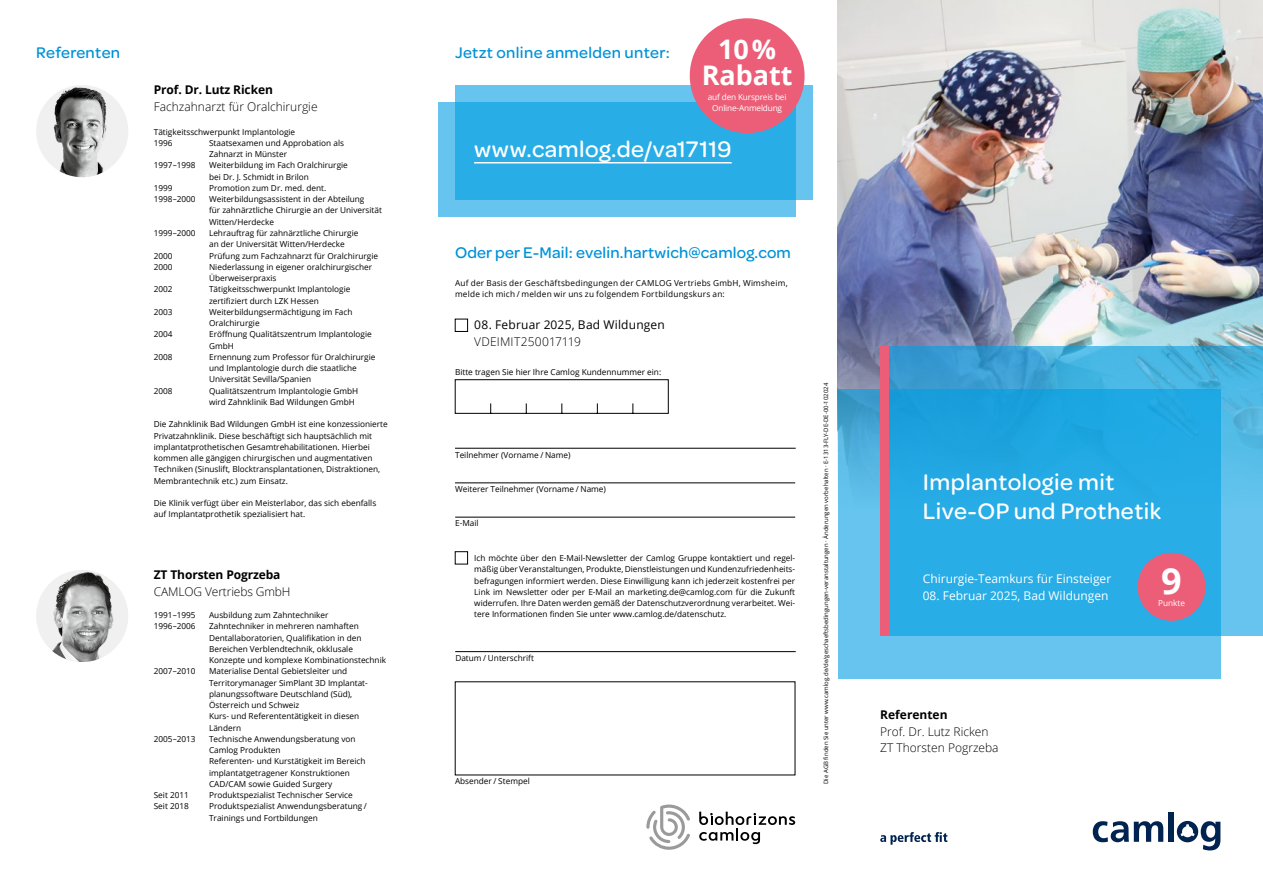
<style>
.page{position:relative;width:1263px;height:893px;background:#fff}
.page>*{position:absolute;margin:0;border:0;box-sizing:border-box;transform-origin:0 0}
.t1{font:700 36px "Open Sans";color:#fff}
.t2{font:700 27px/25.5px "Open Sans";color:#fff;text-align:center}
.t3{font:500 24px/28.8px "Omnes";letter-spacing:.02em;color:#fff}
.t4{font:500 16.5px "Omnes";letter-spacing:.015em;color:#0092d8}
.t5{font:300 12px/16.5px "Open Sans";color:#000}
.t6{font:12px "Open Sans";color:#fff}
.t7{font:700 12px "Open Sans";letter-spacing:-.01em;color:#000}
.t8{font:12px "Open Sans";letter-spacing:.015em;color:#000}
.t9{font:8.25px/11.2px "Open Sans";color:#000}
.t10{font:8.25px/11.2px "Open Sans";letter-spacing:.025em;color:#000}
.t11{font:8.25px/11.2px "Open Sans";letter-spacing:-.02em;color:#fff;text-align:center}
.t12{font:6px "Open Sans";color:#000}
</style>
<div class="page">
<img style="left:36px;top:85px;width:92px;height:92px;border-radius:46px">
<div style="left:455px;top:319px;width:13px;height:13px;border:1px solid #000"></div>
<div style="left:438px;top:102px;width:357px;height:115px;background:#66c4ee"></div>
<svg style="left:455px;top:85px;width:357px;height:115px;background:#32b0e8"></svg>
<svg style="left:699px;top:812px;width:96px;height:32px"></svg>
<svg style="left:646px;top:804px;width:44px;height:46px"></svg>
<hr style="left:455px;top:448px;width:341px;height:1px;background:#000">
<hr style="left:455px;top:483px;width:340px;height:1px;background:#000">
<hr style="left:455px;top:517px;width:340px;height:1px;background:#000">
<svg style="left:455px;top:379px;width:214px;height:35px"></svg>
<img style="left:838px;top:0;width:425px;height:389px">
<svg style="left:880px;top:832px;width:67px;height:13px"></svg>
<svg style="left:1093px;top:821px;width:70px;height:21px"></svg>
<div style="left:1168px;top:812px;width:6px;height:30px;background:#002350"></div>
<svg style="left:1177px;top:821px;width:43px;height:29px"></svg>
<svg style="left:838px;top:389px;width:382px;height:289px;background:#61bfea"></svg>
<svg style="left:889px;top:347px;width:374px;height:289px;background:#2eace3"></svg>
<div style="left:880px;top:347px;width:9px;height:289px;background:#ec5e77"></div>
<div style="left:1137px;top:553px;width:68px;height:68px;background:#ec5e77;border-radius:50%"></div>
<img style="left:36px;top:570px;width:92px;height:92px;border-radius:46px">
<hr style="left:474px;top:162px;width:258px;height:1px;background:#fff">
<div style="left:690px;top:18px;width:114px;height:115px;background:#ec5e77;border-radius:50%"></div>
<hr style="left:455px;top:651px;width:341px;height:1px;background:#000">
<div style="left:455px;top:551px;width:13px;height:13px;border:1px solid #000"></div>
<h2 class="t2" style="left:702px;top:36px;width:92px">10 %<br>Rabatt</h2>
<p class="t11" style="left:708px;top:91px;width:80px">auf den Kurspreis bei<br>Online-Anmeldung</p>
<h3 class="t4" style="left:36px;top:41px;width:86px">Referenten</h3>
<h3 class="t4" style="left:455px;top:41px;width:216px">Jetzt online anmelden unter:</h3>
<h3 class="t7" style="left:154px;top:81px;width:121px">Prof. Dr. Lutz Ricken</h3>
<h3 class="t5" style="left:154px;top:98px;width:165px">Fachzahnarzt für Oralchirurgie</h3>
<p class="t9" style="left:154px;top:126px;width:143px">Tätigkeitsschwerpunkt Implantologie<br>1996</p>
<p class="t9" style="left:209px;top:137px;width:136px">Staatsexamen und Approbation als<br>Zahnarzt in Münster</p>
<h3 class="t3" style="left:474px;top:133px;width:259px">www.camlog.de/va17119</h3>
<p class="t9" style="left:154px;top:160px;width:43px">1997–1998</p>
<p class="t9" style="left:209px;top:160px;width:140px">Weiterbildung im Fach Oralchirurgie bei Dr. J. Schmidt in Brilon</p>
<p class="t9" style="left:154px;top:182px;width:20px">1999</p>
<p class="t9" style="left:209px;top:182px;width:119px">Promotion zum Dr. med. dent.</p>
<p class="t9" style="left:154px;top:193px;width:43px">1998–2000</p>
<p class="t9" style="left:209px;top:193px;width:174px">Weiterbildungsassistent in der Abteilung<br>für zahnärztliche Chirurgie an der Universität<br>Witten/Herdecke</p>
<p class="t9" style="left:154px;top:227px;width:43px">1999–2000</p>
<p class="t9" style="left:209px;top:227px;width:151px">Lehrauftrag für zahnärztliche Chirurgie an der Universität Witten/Herdecke</p>
<p class="t9" style="left:154px;top:250px;width:20px">2000</p>
<p class="t9" style="left:209px;top:250px;width:170px">Prüfung zum Fachzahnarzt für Oralchirurgie</p>
<p class="t9" style="left:154px;top:261px;width:20px">2000</p>
<p class="t9" style="left:209px;top:261px;width:165px">Niederlassung in eigener oralchirurgischer<br>Überweiserpraxis</p>
<p class="t9" style="left:154px;top:283px;width:20px">2002</p>
<p class="t9" style="left:209px;top:283px;width:143px">Tätigkeitsschwerpunkt Implantologie zertifiziert durch LZK Hessen</p>
<p class="t9" style="left:154px;top:306px;width:20px">2003</p>
<p class="t9" style="left:209px;top:306px;width:145px">Weiterbildungsermächtigung im Fach<br>Oralchirurgie</p>
<p class="t9" style="left:154px;top:328px;width:20px">2004</p>
<p class="t9" style="left:209px;top:328px;width:164px">Eröffnung Qualitätszentrum Implantologie<br>GmbH</p>
<p class="t9" style="left:154px;top:351px;width:20px">2008</p>
<p class="t9" style="left:209px;top:351px;width:168px">Ernennung zum Professor für Oralchirurgie und Implantologie durch die staatliche<br>Universität Sevilla/Spanien</p>
<p class="t9" style="left:154px;top:385px;width:20px">2008</p>
<p class="t9" style="left:209px;top:385px;width:151px">Qualitätszentrum Implantologie GmbH wird Zahnklinik Bad Wildungen GmbH</p>
<p class="t9" style="left:154px;top:418px;width:236px">Die Zahnklinik Bad Wildungen GmbH ist eine konzessionierte Privatzahnklinik. Diese beschäftigt sich hauptsächlich mit implantatprothetischen Gesamtrehabilitationen. Hierbei kommen alle gängigen chirurgischen und augmentativen Techniken (Sinuslift, Blocktransplantationen, Distraktionen, Membrantechnik etc.) zum Einsatz.</p>
<p class="t9" style="left:154px;top:497px;width:224px">Die Klinik verfügt über ein Meisterlabor, das sich ebenfalls auf Implantatprothetik spezialisiert hat.</p>
<h3 class="t4" style="left:455px;top:241px;width:337px">Oder per E-Mail: evelin.hartwich@camlog.com</h3>
<p class="t10" style="left:455px;top:277px;width:334px">Auf der Basis der Geschäftsbedingungen der CAMLOG Vertriebs GmbH, Wimsheim, melde ich mich / melden wir uns zu folgendem Fortbildungskurs an:</p>
<h3 class="t8" style="left:474px;top:317px;width:192px">08. Februar 2025, Bad Wildungen</h3>
<h3 class="t5" style="left:474px;top:333px;width:108px">VDEIMIT250017119</h3>
<p class="t9" style="left:455px;top:366px;width:208px">Bitte tragen Sie hier Ihre Camlog Kundennummer ein:</p>
<p class="t9" style="left:455px;top:449px;width:117px">Teilnehmer (Vorname / Name)</p>
<p class="t9" style="left:455px;top:483px;width:152px">Weiterer Teilnehmer (Vorname / Name)</p>
<p class="t9" style="left:455px;top:517px;width:25px">E-Mail</p>
<h3 class="t7" style="left:154px;top:566px;width:128px">ZT Thorsten Pogrzeba</h3>
<h3 class="t5" style="left:154px;top:583px;width:138px">CAMLOG Vertriebs GmbH</h3>
<p class="t9" style="left:154px;top:609px;width:43px">1991–1995</p>
<p class="t9" style="left:209px;top:609px;width:121px">Ausbildung zum Zahntechniker</p>
<p class="t9" style="left:154px;top:620px;width:43px">1996–2006</p>
<p class="t9" style="left:209px;top:620px;width:179px">Zahntechniker in mehreren namhaften Dentallaboratorien, Qualifikation in den Bereichen Verblendtechnik, okklusale Konzepte und komplexe Kombinationstechnik</p>
<p class="t9" style="left:154px;top:665px;width:43px">2007–2010</p>
<p class="t9" style="left:209px;top:665px;width:160px">Materialise Dental Gebietsleiter und<br>Territorymanager SimPlant 3D Implantat&shy;planungssoftware Deutschland (Süd),<br>Österreich und Schweiz<br>Kurs- und Referententätigkeit in diesen<br>Ländern</p>
<p class="t9" style="left:154px;top:733px;width:43px">2005–2013</p>
<p class="t9" style="left:209px;top:733px;width:158px">Technische Anwendungsberatung von Camlog Produkten<br>Referenten- und Kurstätigkeit im Bereich implantatgetragener Konstruktionen CAD/CAM sowie Guided Surgery</p>
<p class="t9" style="left:154px;top:789px;width:37px">Seit 2011</p>
<p class="t9" style="left:209px;top:789px;width:145px">Produktspezialist Technischer Service</p>
<p class="t9" style="left:154px;top:800px;width:37px">Seit 2018</p>
<p class="t9" style="left:209px;top:800px;width:159px">Produktspezialist Anwendungsberatung /<br>Trainings und Fortbildungen</p>
<p class="t9" style="left:474px;top:552px;width:322px;text-align:justify">Ich möchte über den E-Mail-Newsletter der Camlog Gruppe kontaktiert und regel&shy;mäßig über Veranstaltungen, Produkte, Dienstleistungen und Kundenzufriedenheits&shy;befragungen informiert werden. Diese Einwilligung kann ich jederzeit kostenfrei per Link im Newsletter oder per E-Mail an marketing.de@camlog.com für die Zukunft widerrufen. Ihre Daten werden gemäß der Datenschutzverordnung verarbeitet. Wei&shy;tere Informationen finden Sie unter www.camlog.de/datenschutz.</p>
<p class="t9" style="left:455px;top:652px;width:80px">Datum / Unterschrift</p>
<p class="t9" style="left:455px;top:775px;width:76px">Absender / Stempel</p>
<p class="t12" style="left:822px;top:784px;width:403px;rotate:-90deg">Die AGB finden Sie unter www.camlog.de/de/geschaeftsbedingungen-veranstaltungen · Änderungen vorbehalten · E-1313-FLY-DE-DE-00-102024</p>
<h3 class="t3" style="left:923px;top:466px;width:240px">Implantologie mit<br>Live-OP und Prothetik</h3>
<h3 class="t6" style="left:923px;top:570px;width:190px">Chirurgie-Teamkurs für Einsteiger</h3>
<h3 class="t6" style="left:923px;top:587px;width:187px">08. Februar 2025, Bad Wildungen</h3>
<h3 class="t7" style="left:880px;top:706px;width:69px">Referenten</h3>
<h3 class="t5" style="left:880px;top:723px;width:120px">Prof. Dr. Lutz Ricken<br>ZT Thorsten Pogrzeba</h3>
<h1 class="t1" style="left:1161px;top:555px;width:22px">9</h1>
<p class="t11" style="left:1158px;top:597px;width:28px">Punkte</p>
</div>
